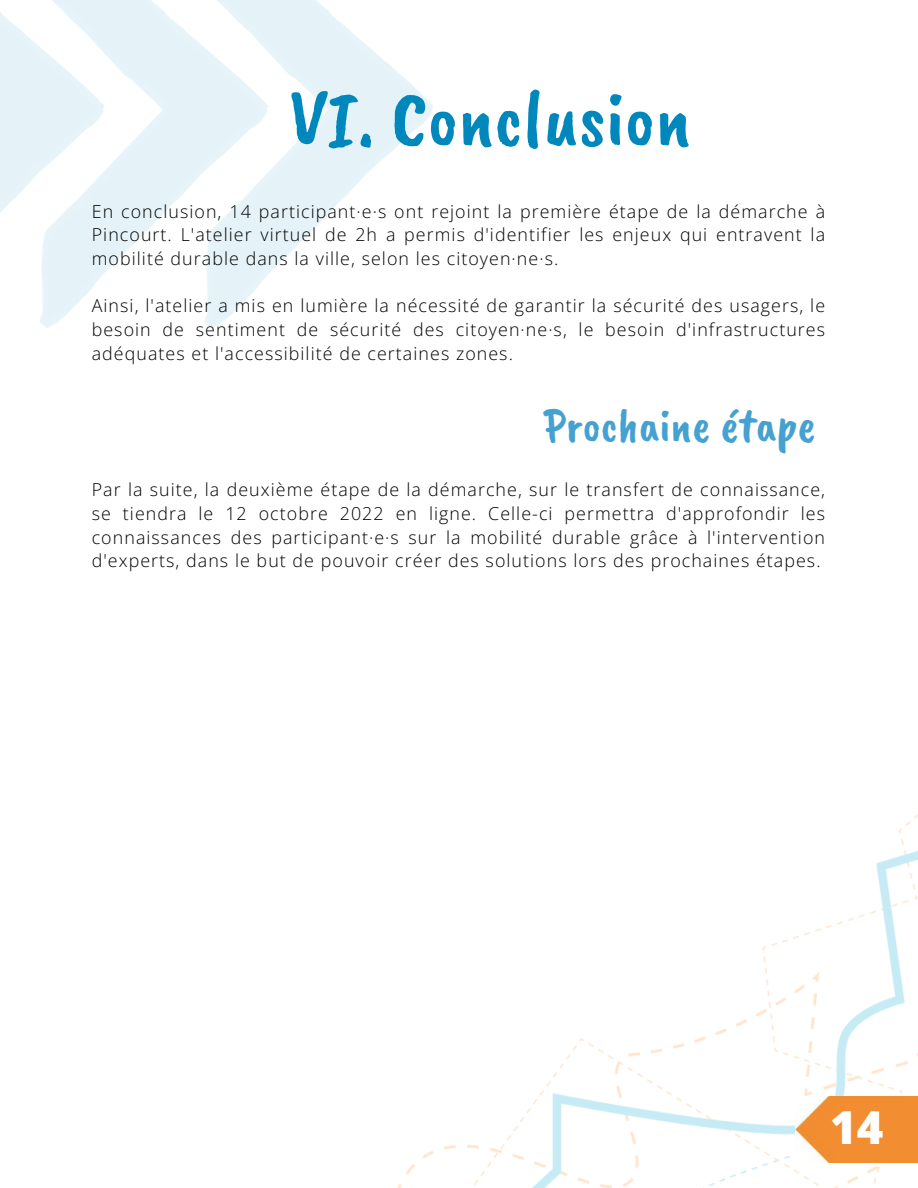
<style>
.page{position:relative;width:918px;height:1188px;background:#fff}
.page>*{position:absolute;margin:0;border:0;box-sizing:border-box;transform-origin:0 0}
.t1{font:81px "Caveat Brush";color:#0087bc}
.t2{font:48.3px "Caveat Brush";color:#45a1cf}
.t3{font:800 45.45px "Open Sans";color:#fff}
.t4{font:300 17.85px/23.7px "Open Sans";letter-spacing:.06em;color:#000;text-align:justify}
</style>
<div class="page">
<img style="left:0;top:0;width:433px;height:328px">
<img style="left:397px;top:814px;width:521px;height:374px">
<img style="left:795px;top:1096px;width:123px;height:67px">
<p class="t1" style="left:289px;top:67px;width:404px">VI. Conclusion</p>
<p class="t4" style="left:92px;top:199px;width:735px">En conclusion, 14 participant·e·s ont rejoint la première étape de la démarche à Pincourt. L'atelier virtuel de 2h a permis d'identifier les enjeux qui entravent la mobilité durable dans la ville, selon les citoyen·ne·s.</p>
<p class="t4" style="left:92px;top:294px;width:735px">Ainsi, l'atelier a mis en lumière la nécessité de garantir la sécurité des usagers, le besoin de sentiment de sécurité des citoyen·ne·s, le besoin d'infrastructures adéquates et l'accessibilité de certaines zones.</p>
<p class="t2" style="left:544px;top:395px;width:274px">Prochaine étape</p>
<p class="t4" style="left:92px;top:478px;width:735px">Par la suite, la deuxième étape de la démarche, sur le transfert de connaissance, se tiendra le 12 octobre 2022 en ligne. Celle-ci permettra d'approfondir les connaissances des participant·e·s sur la mobilité durable grâce à l'intervention d'experts, dans le but de pouvoir créer des solutions lors des prochaines étapes.</p>
<p class="t3" style="left:830px;top:1096px;width:55px">14</p>
</div>
